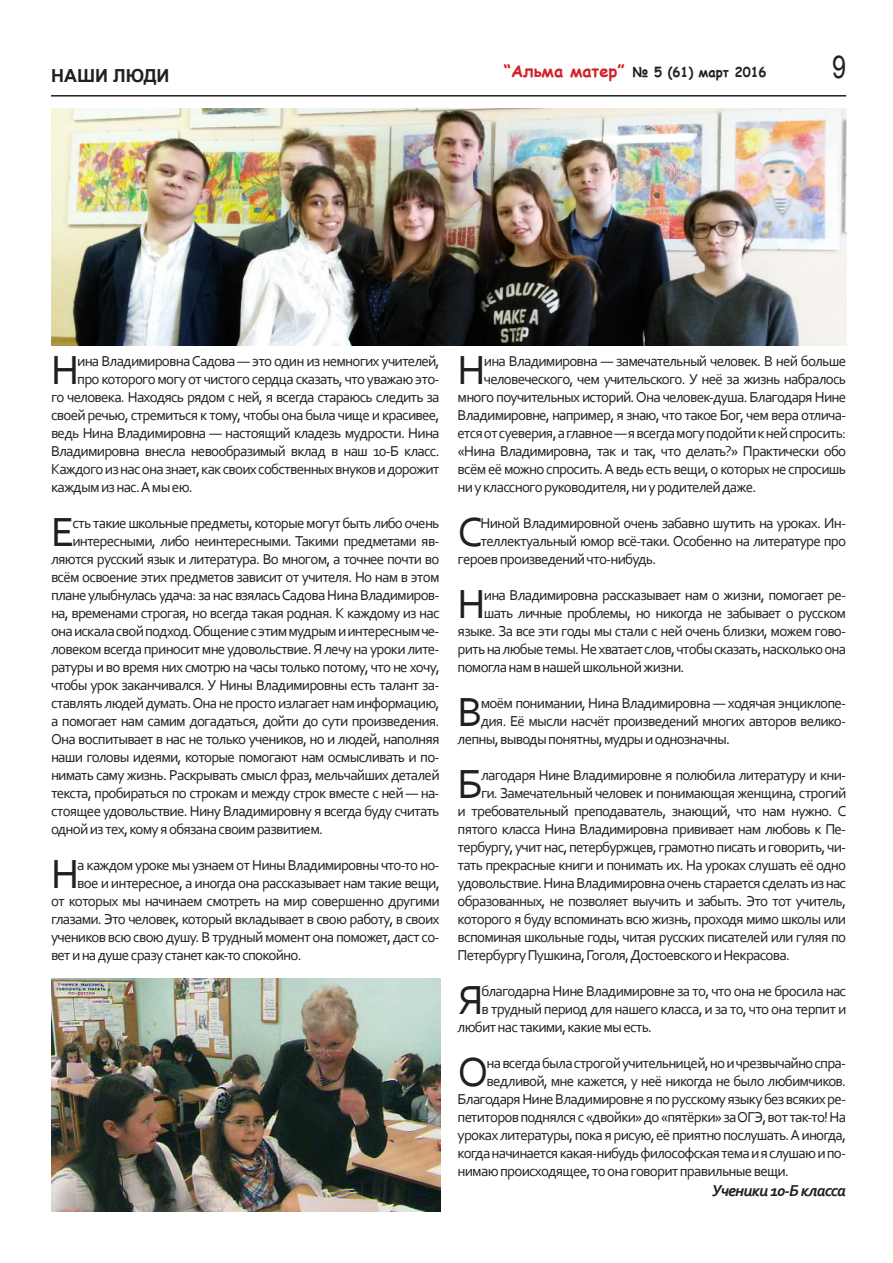
<style>
.page{position:relative;width:893px;height:1263px;background:#fff}
.page>*{position:absolute;margin:0;border:0;box-sizing:border-box;transform-origin:0 0}
.t1{font:42.6px "Corbel";color:#231f20}
.t2{font:31.5px "Arial";color:#231f20;scale:.8 1}
.t3{font:700 18px "Arial";color:#231f20}
.t4{font:italic 700 16.5px "Corbel";letter-spacing:-.05em;color:#231f20}
.t5{font:15px "Corbel";letter-spacing:-.05em;color:#231f20}
.t6{font:700 13.5px "Comic Sans MS";color:#231f20}
.s1{font-size:16.5px;color:#d2232a}
</style>
<div class="page">
<hr style="left:51px;top:95px;width:795px;height:2px;background:#231f20">
<img style="left:51px;top:108px;width:795px;height:237px">
<img style="left:51px;top:978px;width:389px;height:234px">
<p class="t3" style="left:51px;top:63px;width:120px">НАШИ ЛЮДИ</p>
<p class="t6" style="left:504px;top:62px;width:264px"><span class="s1">“Альма матер”</span> № 5 (61) март 2016</p>
<h2 class="t2" style="left:832px;top:49px;width:19px">9</h2>
<h1 class="t1" style="left:51px;top:344px;width:30px">Н</h1>
<p class="t5" style="left:77px;top:352px;width:364px">ина Владимировна Садова — это один из немногих учителей,</p>
<p class="t5" style="left:77px;top:370px;width:364px">про которого могу от чистого сердца сказать, что уважаю это-</p>
<p class="t5" style="left:51px;top:388px;width:390px">го человека. Находясь рядом с ней, я всегда стараюсь следить за</p>
<p class="t5" style="left:51px;top:406px;width:390px">своей речью, стремиться к тому, чтобы она была чище и красивее,</p>
<p class="t5" style="left:51px;top:424px;width:390px">ведь Нина Владимировна — настоящий кладезь мудрости. Нина</p>
<p class="t5" style="left:51px;top:442px;width:390px">Владимировна внесла невообразимый вклад в наш 10-Б класс.</p>
<p class="t5" style="left:51px;top:460px;width:390px">Каждого из нас она знает, как своих собственных внуков и дорожит</p>
<p class="t5" style="left:51px;top:478px;width:143px">каждым из нас. А мы ею.</p>
<h1 class="t1" style="left:51px;top:506px;width:25px">Е</h1>
<p class="t5" style="left:72px;top:514px;width:369px">сть такие школьные предметы, которые могут быть либо очень</p>
<p class="t5" style="left:72px;top:532px;width:369px">интересными, либо неинтересными. Такими предметами яв-</p>
<p class="t5" style="left:51px;top:550px;width:390px">ляются русский язык и литература. Во многом, а точнее почти во</p>
<p class="t5" style="left:51px;top:568px;width:390px">всём освоение этих предметов зависит от учителя. Но нам в этом</p>
<p class="t5" style="left:51px;top:586px;width:390px">плане улыбнулась удача: за нас взялась Садова Нина Владимиров-</p>
<p class="t5" style="left:51px;top:604px;width:390px">на, временами строгая, но всегда такая родная. К каждому из нас</p>
<p class="t5" style="left:51px;top:622px;width:390px">она искала свой подход. Общение с этим мудрым и интересным че-</p>
<p class="t5" style="left:51px;top:640px;width:390px">ловеком всегда приносит мне удовольствие. Я лечу на уроки лите-</p>
<p class="t5" style="left:51px;top:658px;width:390px">ратуры и во время них смотрю на часы только потому, что не хочу,</p>
<p class="t5" style="left:51px;top:676px;width:390px">чтобы урок заканчивался. У Нины Владимировны есть талант за-</p>
<p class="t5" style="left:51px;top:694px;width:390px">ставлять людей думать. Она не просто излагает нам информацию,</p>
<p class="t5" style="left:51px;top:712px;width:390px">а помогает нам самим догадаться, дойти до сути произведения.</p>
<p class="t5" style="left:51px;top:730px;width:390px">Она воспитывает в нас не только учеников, но и людей, наполняя</p>
<p class="t5" style="left:51px;top:748px;width:390px">наши головы идеями, которые помогают нам осмысливать и по-</p>
<p class="t5" style="left:51px;top:766px;width:390px">нимать саму жизнь. Раскрывать смысл фраз, мельчайших деталей</p>
<p class="t5" style="left:51px;top:784px;width:390px">текста, пробираться по строкам и между строк вместе с ней — на-</p>
<p class="t5" style="left:51px;top:802px;width:390px">стоящее удовольствие. Нину Владимировну я всегда буду считать</p>
<p class="t5" style="left:51px;top:820px;width:274px">одной из тех, кому я обязана своим развитием.</p>
<h1 class="t1" style="left:51px;top:848px;width:30px">Н</h1>
<p class="t5" style="left:77px;top:856px;width:364px">а каждом уроке мы узнаем от Нины Владимировны что-то но-</p>
<p class="t5" style="left:77px;top:874px;width:364px">вое и интересное, а иногда она рассказывает нам такие вещи,</p>
<p class="t5" style="left:51px;top:892px;width:390px">от которых мы начинаем смотреть на мир совершенно другими</p>
<p class="t5" style="left:51px;top:910px;width:390px">глазами. Это человек, который вкладывает в свою работу, в своих</p>
<p class="t5" style="left:51px;top:928px;width:390px">учеников всю свою душу. В трудный момент она поможет, даст со-</p>
<p class="t5" style="left:51px;top:946px;width:252px">вет и на душе сразу станет как-то спокойно.</p>
<h1 class="t1" style="left:458px;top:344px;width:30px">Н</h1>
<p class="t5" style="left:484px;top:352px;width:364px">ина Владимировна — замечательный человек. В ней больше</p>
<p class="t5" style="left:484px;top:370px;width:364px">человеческого, чем учительского. У неё за жизнь набралось</p>
<p class="t5" style="left:458px;top:388px;width:390px">много поучительных историй. Она человек-душа. Благодаря Нине</p>
<p class="t5" style="left:458px;top:406px;width:390px">Владимировне, например, я знаю, что такое Бог, чем вера отлича-</p>
<p class="t5" style="left:458px;top:424px;width:390px">ется от суеверия, а главное — я всегда могу подойти к ней спросить:</p>
<p class="t5" style="left:458px;top:442px;width:390px">«Нина Владимировна, так и так, что делать?» Практически обо</p>
<p class="t5" style="left:458px;top:460px;width:390px">всём её можно спросить. А ведь есть вещи, о которых не спросишь</p>
<p class="t5" style="left:458px;top:478px;width:300px">ни у классного руководителя, ни у родителей даже.</p>
<h1 class="t1" style="left:458px;top:506px;width:27px">С</h1>
<p class="t5" style="left:481px;top:514px;width:367px">Ниной Владимировной очень забавно шутить на уроках. Ин-</p>
<p class="t5" style="left:481px;top:532px;width:367px">теллектуальный юмор всё-таки. Особенно на литературе про</p>
<p class="t5" style="left:458px;top:550px;width:200px">героев произведений что-нибудь.</p>
<h1 class="t1" style="left:458px;top:578px;width:30px">Н</h1>
<p class="t5" style="left:484px;top:586px;width:364px">ина Владимировна рассказывает нам о жизни, помогает ре-</p>
<p class="t5" style="left:484px;top:604px;width:364px">шать личные проблемы, но никогда не забывает о русском</p>
<p class="t5" style="left:458px;top:622px;width:390px">языке. За все эти годы мы стали с ней очень близки, можем гово-</p>
<p class="t5" style="left:458px;top:640px;width:390px">рить на любые темы. Не хватает слов, чтобы сказать, насколько она</p>
<p class="t5" style="left:458px;top:658px;width:228px">помогла нам в нашей школьной жизни.</p>
<h1 class="t1" style="left:458px;top:686px;width:27px">В</h1>
<p class="t5" style="left:481px;top:694px;width:367px">моём понимании, Нина Владимировна — ходячая энциклопе-</p>
<p class="t5" style="left:481px;top:712px;width:367px">дия. Её мысли насчёт произведений многих авторов велико-</p>
<p class="t5" style="left:458px;top:730px;width:274px">лепны, выводы понятны, мудры и однозначны.</p>
<h1 class="t1" style="left:458px;top:758px;width:27px">Б</h1>
<p class="t5" style="left:481px;top:766px;width:367px">лагодаря Нине Владимировне я полюбила литературу и кни-</p>
<p class="t5" style="left:481px;top:784px;width:367px">ги. Замечательный человек и понимающая женщина, строгий</p>
<p class="t5" style="left:458px;top:802px;width:390px">и требовательный преподаватель, знающий, что нам нужно. С</p>
<p class="t5" style="left:458px;top:820px;width:390px">пятого класса Нина Владимировна прививает нам любовь к Пе-</p>
<p class="t5" style="left:458px;top:838px;width:390px">тербургу, учит нас, петербуржцев, грамотно писать и говорить, чи-</p>
<p class="t5" style="left:458px;top:856px;width:390px">тать прекрасные книги и понимать их. На уроках слушать её одно</p>
<p class="t5" style="left:458px;top:874px;width:390px">удовольствие. Нина Владимировна очень старается сделать из нас</p>
<p class="t5" style="left:458px;top:892px;width:390px">образованных, не позволяет выучить и забыть. Это тот учитель,</p>
<p class="t5" style="left:458px;top:910px;width:390px">которого я буду вспоминать всю жизнь, проходя мимо школы или</p>
<p class="t5" style="left:458px;top:928px;width:390px">вспоминая школьные годы, читая русских писателей или гуляя по</p>
<p class="t5" style="left:458px;top:946px;width:334px">Петербургу Пушкина, Гоголя, Достоевского и Некрасова.</p>
<h1 class="t1" style="left:458px;top:974px;width:27px">Я</h1>
<p class="t5" style="left:481px;top:982px;width:366px">благодарна Нине Владимировне за то, что она не бросила нас</p>
<p class="t5" style="left:481px;top:1000px;width:366px">в трудный период для нашего класса, и за то, что она терпит и</p>
<p class="t5" style="left:458px;top:1018px;width:196px">любит нас такими, какие мы есть.</p>
<h1 class="t1" style="left:458px;top:1046px;width:33px">О</h1>
<p class="t5" style="left:487px;top:1054px;width:361px">на всегда была строгой учительницей, но и чрезвычайно спра-</p>
<p class="t5" style="left:487px;top:1072px;width:361px">ведливой, мне кажется, у неё никогда не было любимчиков.</p>
<p class="t5" style="left:458px;top:1090px;width:390px">Благодаря Нине Владимировне я по русскому языку без всяких ре-</p>
<p class="t5" style="left:458px;top:1108px;width:390px">петиторов поднялся с «двойки» до «пятёрки» за ОГЭ, вот так-то! На</p>
<p class="t5" style="left:458px;top:1126px;width:390px">уроках литературы, пока я рисую, её приятно послушать. А иногда,</p>
<p class="t5" style="left:458px;top:1144px;width:390px">когда начинается какая-нибудь философская тема и я слушаю и по-</p>
<p class="t5" style="left:458px;top:1162px;width:333px">нимаю происходящее, то она говорит правильные вещи.</p>
<p class="t4" style="left:712px;top:1180px;width:136px">Ученики 10-Б класса</p>
</div>
